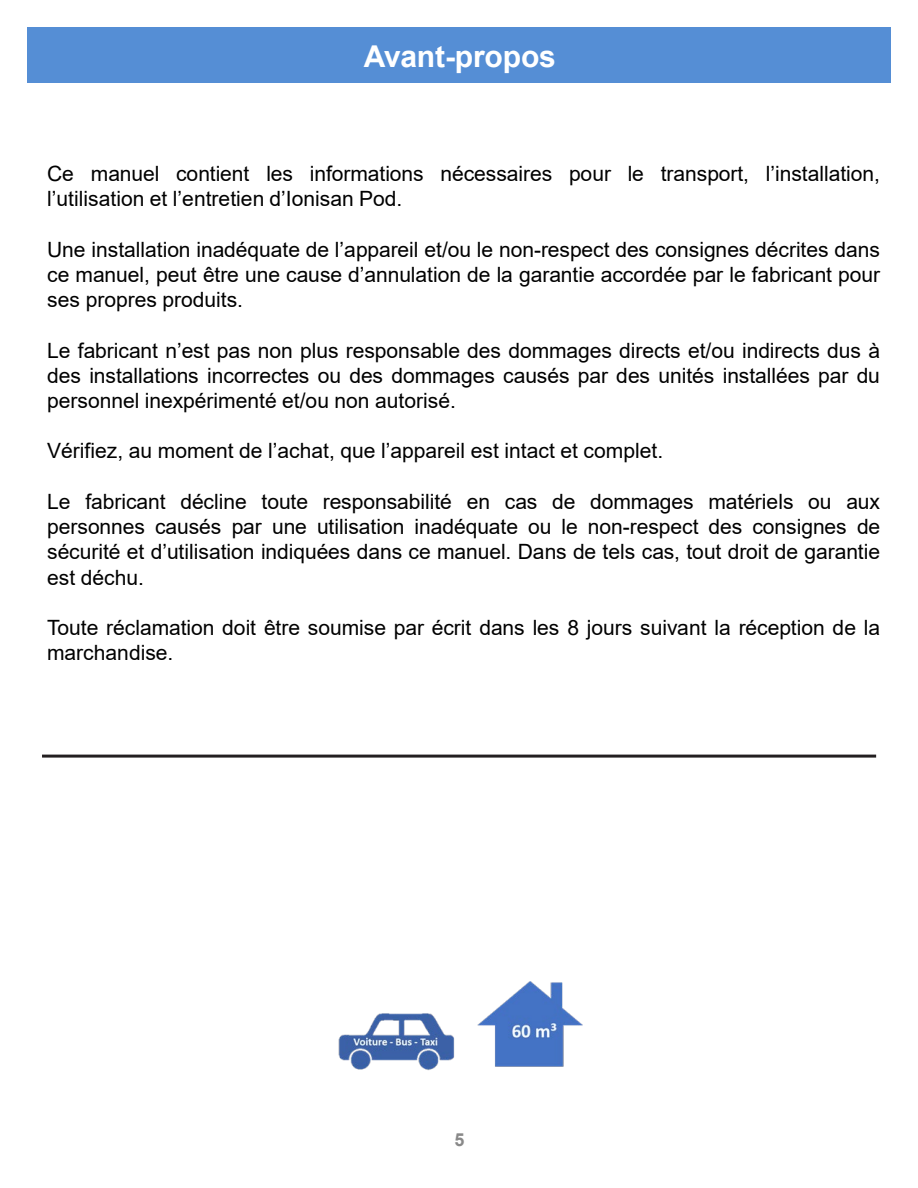
<style>
.page{position:relative;width:918px;height:1188px;background:#fff}
.page>*{position:absolute;margin:0;border:0;box-sizing:border-box;transform-origin:0 0}
.t1{font:700 30px "Arial";letter-spacing:-.005em;color:#fff}
.t2{font:21px/25.2px "Arial";color:#000;text-align:justify}
.t3{font:700 18px "Arial";color:#898989}
</style>
<div class="page">
<img style="left:338px;top:982px;width:245px;height:89px">
<hr style="left:42px;top:755px;width:834px;height:3px;background:#231f20">
<div style="left:27px;top:27px;width:864px;height:56px;background:#558ed5"></div>
<p class="t1" style="left:364px;top:35px;width:194px">Avant-propos</p>
<p class="t2" style="left:47px;top:161px;width:834px">Ce manuel contient les informations nécessaires pour le transport, l’installation, l’utilisation et l’entretien d’Ionisan Pod.</p>
<p class="t2" style="left:47px;top:237px;width:834px">Une installation inadéquate de l’appareil et/ou le non-respect des consignes décrites dans ce manuel, peut être une cause d’annulation de la garantie accordée par le fabricant pour ses propres produits.</p>
<p class="t2" style="left:47px;top:338px;width:835px">Le fabricant n’est pas non plus responsable des dommages directs et/ou indirects dus à des installations incorrectes ou des dommages causés par des unités installées par du personnel inexpérimenté et/ou non autorisé.</p>
<p class="t2" style="left:47px;top:438px;width:618px">Vérifiez, au moment de l’achat, que l’appareil est intact et complet.</p>
<p class="t2" style="left:47px;top:489px;width:835px">Le fabricant décline toute responsabilité en cas de dommages matériels ou aux personnes causés par une utilisation inadéquate ou le non-respect des consignes de sécurité et d’utilisation indiquées dans ce manuel. Dans de tels cas, tout droit de garantie est déchu.</p>
<p class="t2" style="left:47px;top:615px;width:835px">Toute réclamation doit être soumise par écrit dans les 8 jours suivant la réception de la marchandise.</p>
<p class="t3" style="left:454px;top:1127px;width:12px">5</p>
</div>
